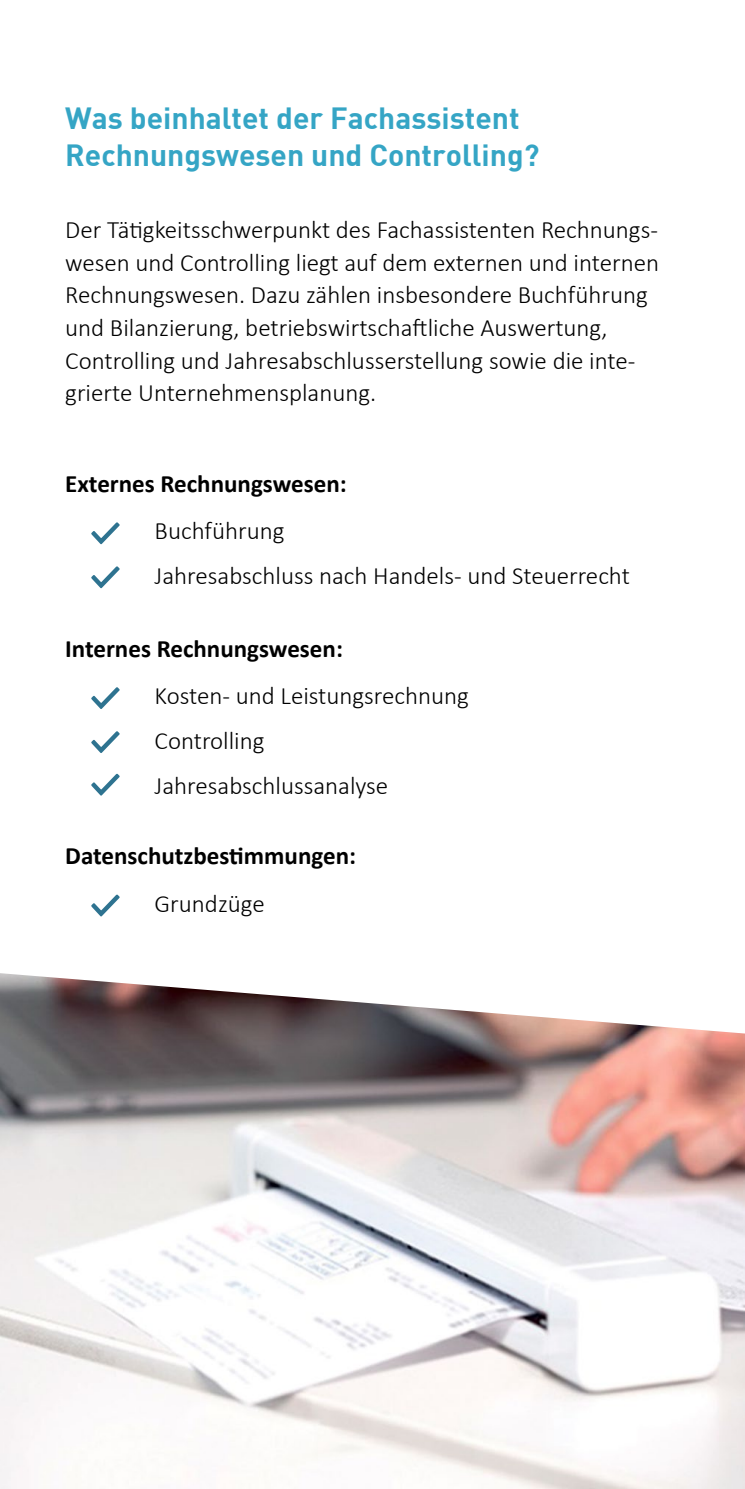
<style>
.page{position:relative;width:745px;height:1489px;background:#fff}
.page>*{position:absolute;margin:0;border:0;box-sizing:border-box;transform-origin:0 0}
.t1{font:700 30px/37.5px "DIN";color:#35a5c5}
.t2{font:300 25px/32.5px "Calibri";color:#000}
.t3{font:700 25px "Calibri";color:#000}
</style>
<div class="page">
<img style="left:0;top:973px;width:744px;height:515px">
<svg style="left:91px;top:522px;width:29px;height:22px"></svg>
<svg style="left:91px;top:566px;width:29px;height:22px"></svg>
<svg style="left:91px;top:687px;width:29px;height:22px"></svg>
<svg style="left:91px;top:731px;width:29px;height:22px"></svg>
<svg style="left:91px;top:773px;width:29px;height:22px"></svg>
<svg style="left:91px;top:894px;width:29px;height:22px"></svg>
<hr style="left:744px;top:9px;width:1px;height:927px;background:#f02f90">
<p class="t1" style="left:65px;top:98px;width:475px">Was beinhaltet der Fachassistent<br>Rechnungswesen und Controlling?</p>
<p class="t2" style="left:65px;top:214px;width:595px">Der Tätigkeitsschwerpunkt des Fachassistenten Rechnungs&shy;wesen und Controlling liegt auf dem externen und internen Rechnungswesen. Dazu zählen insbesondere Buchführung und Bilanzierung, betriebswirtschaftliche Auswertung, Controlling und Jahresabschlusserstellung sowie die inte&shy;grierte Unternehmensplanung.</p>
<p class="t3" style="left:65px;top:466px;width:283px">Externes Rechnungswesen:</p>
<p class="t2" style="left:154px;top:508px;width:476px;line-height:45px">Buchführung<br>Jahresabschluss nach Handels- und Steuerrecht</p>
<p class="t3" style="left:65px;top:631px;width:279px">Internes Rechnungswesen:</p>
<p class="t2" style="left:154px;top:673px;width:315px;line-height:45px">Kosten- und Leistungsrechnung<br>Controlling<br>Jahresabschlussanalyse</p>
<p class="t3" style="left:65px;top:838px;width:292px">Datenschutzbestimmungen:</p>
<p class="t2" style="left:154px;top:886px;width:111px">Grundzüge</p>
</div>
